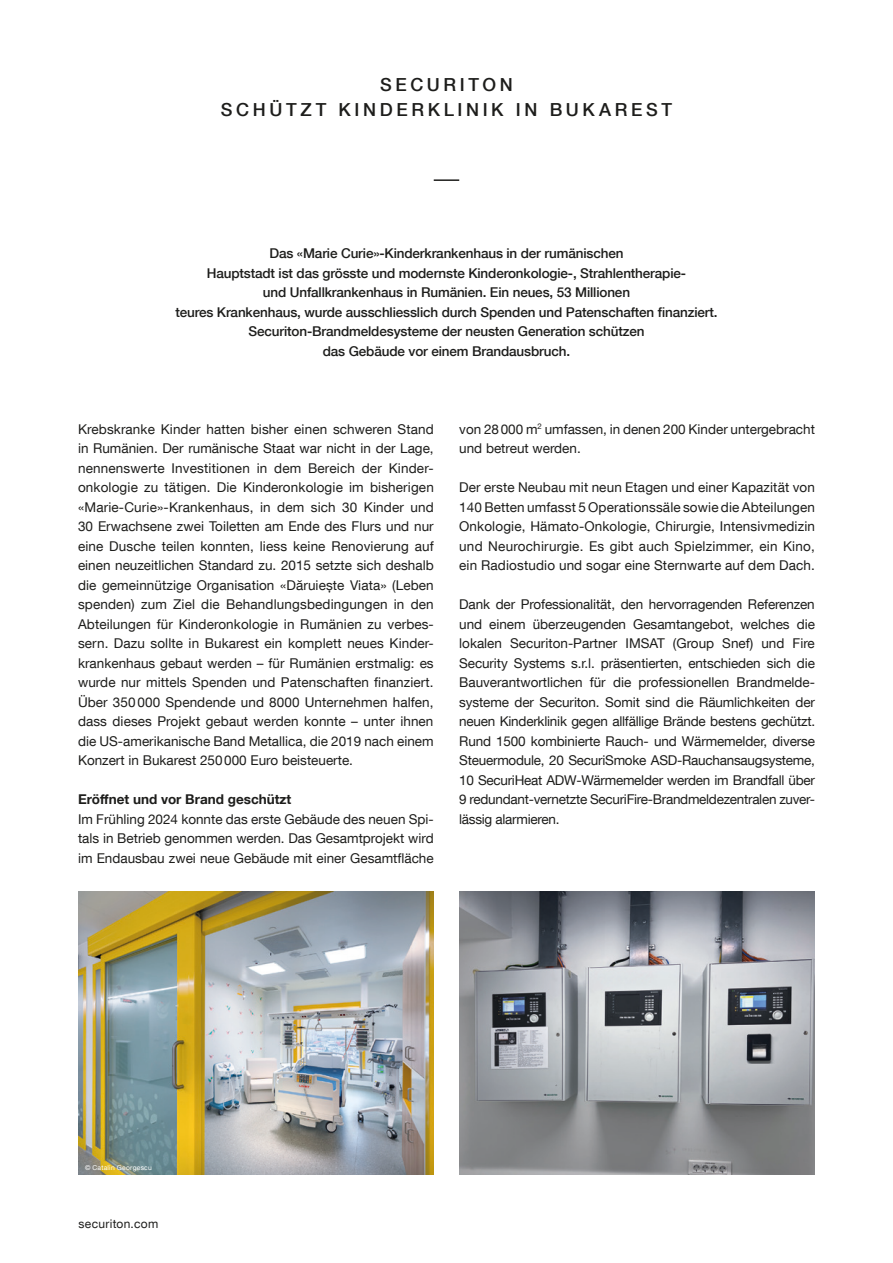
<style>
.page{position:relative;width:893px;height:1263px;background:#fff}
.page>*{position:absolute;margin:0;border:0;box-sizing:border-box;transform-origin:0 0}
.Headline{font:500 18px "Helvetica Neue LT Com";letter-spacing:.2em;color:#1d1d1b}
.Copy{font:13.5px/19.5px "Helvetica Neue LT Com";color:#1d1d1b;text-align:justify}
.Absatz_GT{font:13.5px/19.5px "Helvetica Neue LT Com";letter-spacing:-.005em;color:#1d1d1b;text-align:justify}
.Lead{font:500 13.5px "Helvetica Neue LT Com";letter-spacing:-.01em;color:#1d1d1b}
.Sub_Head{font:700 13.5px "Helvetica Neue LT Com";color:#1d1d1b}
.pagina{font:12px "Helvetica Neue LT Com";letter-spacing:.025em;color:#1d1d1b}
.Bildquelle{font:6.75px "Helvetica Neue LT Com";letter-spacing:.035em;color:#fff}
</style>
<div class="page">
<img style="left:78px;top:892px;width:356px;height:283px">
<img style="left:459px;top:892px;width:356px;height:283px">
<hr style="left:434px;top:179px;width:25px;height:2px;background:#1d1d1b">
<p class="Headline" style="left:380px;top:74px;width:134px">SECURITON</p>
<p class="Headline" style="left:221px;top:99px;width:453px">SCHÜTZT KINDERKLINIK IN BUKAREST</p>
<p class="Lead" style="left:269px;top:245px;width:355px">Das «Marie Curie»-Kinderkrankenhaus in der rumänischen</p>
<p class="Lead" style="left:207px;top:265px;width:481px">Hauptstadt ist das grösste und modernste Kinderonkologie-, Strahlentherapie-</p>
<p class="Lead" style="left:263px;top:284px;width:369px">und Unfallkrankenhaus in Rumänien. Ein neues, 53 Millionen</p>
<p class="Lead" style="left:175px;top:304px;width:544px">teures Krankenhaus, wurde ausschliesslich durch Spenden und Patenschaften finanziert.</p>
<p class="Lead" style="left:248px;top:323px;width:398px">Securiton-Brandmeldesysteme der neusten Generation schützen</p>
<p class="Lead" style="left:323px;top:343px;width:249px">das Gebäude vor einem Brandausbruch.</p>
<p class="Copy" style="left:78px;top:419px;width:357px">Krebskranke Kinder hatten bisher einen schweren Stand in Rumänien. Der rumänische Staat war nicht in der Lage, nennenswerte Investitionen in dem Bereich der Kinder&shy;onkologie zu tätigen. Die Kinderonkologie im bisherigen «Marie-Curie»-Krankenhaus, in dem sich 30 Kinder und 30 Erwachsene zwei Toiletten am Ende des Flurs und nur eine Dusche teilen konnten, liess keine Renovierung auf einen neuzeitlichen Standard zu. 2015 setzte sich deshalb die gemeinnützige Organisation «Dăruiește Viata» (Leben spenden) zum Ziel die Behandlungsbedingungen in den Abteilungen für Kinderonkologie in Rumänien zu verbes&shy;sern. Dazu sollte in Bukarest ein komplett neues Kinder&shy;krankenhaus gebaut werden – für Rumänien erstmalig: es wurde nur mittels Spenden und Patenschaften finanziert.<br>Über 350 000 Spendende und 8000 Unternehmen halfen, dass dieses Projekt gebaut werden konnte – unter ihnen die US-amerikanische Band Metallica, die 2019 nach einem Konzert in Bukarest 250000 Euro beisteuerte.</p>
<p class="Sub_Head" style="left:78px;top:791px;width:215px">Eröffnet und vor Brand geschützt</p>
<p class="Copy" style="left:78px;top:809px;width:357px">Im Frühling 2024 konnte das erste Gebäude des neuen Spi&shy;tals in Betrieb genommen werden. Das Gesamtprojekt wird im Endausbau zwei neue Gebäude mit einer Gesamtfläche</p>
<p class="Copy" style="left:459px;top:419px;width:357px">von 28000 m<sup>2</sup> umfassen, in denen 200 Kinder untergebracht und betreut werden.</p>
<p class="Absatz_GT" style="left:459px;top:477px;width:357px">Der erste Neubau mit neun Etagen und einer Kapazität von 140 Betten umfasst 5 Operationssäle sowie die Abteilungen Onkologie, Hämato-Onkologie, Chirurgie, Intensivmedizin und Neurochirurgie. Es gibt auch Spielzimmer, ein Kino, ein Radiostudio und sogar eine Sternwarte auf dem Dach.</p>
<p class="Absatz_GT" style="left:459px;top:594px;width:357px">Dank der Professionalität, den hervorragenden Referenzen und einem überzeugenden Gesamtangebot, welches die lokalen Securiton-Partner IMSAT (Group Snef) und Fire Security Systems s.r.l. präsentierten, entschieden sich die Bauverantwortlichen für die professionellen Brandmelde&shy;systeme der Securiton. Somit sind die Räumlichkeiten der neuen Kinderklinik gegen allfällige Brände bestens gechützt.<br>Rund 1500 kombinierte Rauch- und Wärmemelder, diverse Steuermodule, 20 SecuriSmoke ASD-Rauchansaugsysteme, 10 SecuriHeat ADW-Wärmemelder werden im Brandfall über 9 redundant-vernetzte SecuriFire-Brandmeldezentralen zuver&shy;lässig alarmieren.</p>
<p class="Bildquelle" style="left:85px;top:1163px;width:68px">© Catalin Georgescu</p>
<p class="pagina" style="left:79px;top:1217px;width:81px">securiton.com</p>
</div>
